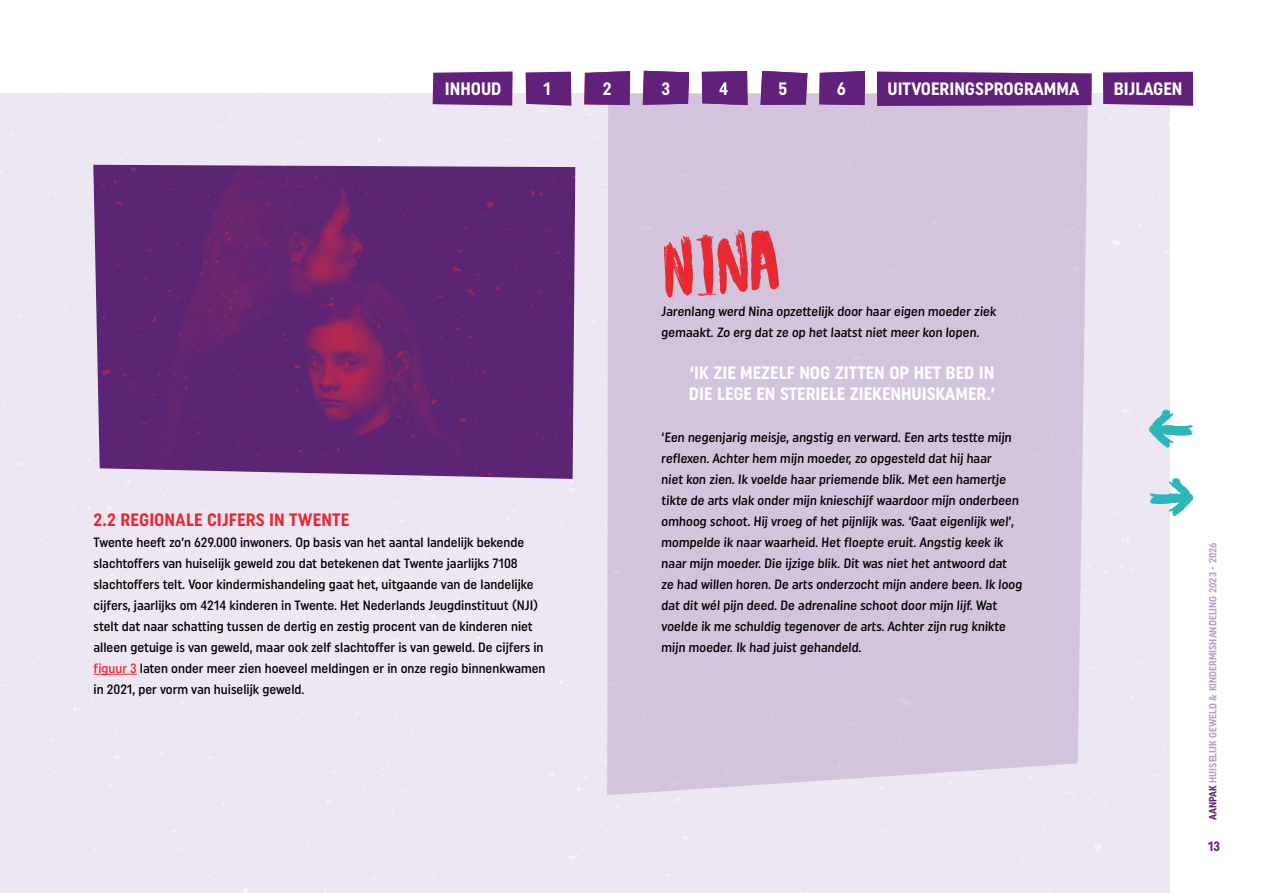
<style>
.page{position:relative;width:1263px;height:893px;background:#fff}
.page>*{position:absolute;margin:0;border:0;box-sizing:border-box;transform-origin:0 0}
.t1{font:82.5px "Bravura Tall";color:#e62a32}
.t2{font:700 18px "Uniform Condensed";color:#fff}
.t3{font:700 18px "Uniform Condensed";letter-spacing:.01em;color:#e62a32}
.t4{font:500 13.5px/21px "Uniform Condensed";color:#000}
.t5{font:700 13.5px "Uniform Condensed";color:#61207a}
.t6{font:700 10.5px "Uniform Condensed";color:#b89fc9}
.s1{color:#e62a32}
.s2{color:#61207a}
</style>
<div class="page">
<svg style="left:1103px;top:72px;width:90px;height:34px;background:#66277e"></svg>
<div style="left:526px;top:72px;width:45px;height:34px;background:#61207a"></div>
<svg style="left:433px;top:72px;width:80px;height:34px;background:#67297f"></svg>
<svg style="left:1149px;top:477px;width:44px;height:39px"></svg>
<svg style="left:1149px;top:409px;width:44px;height:39px"></svg>
<hr style="left:94px;top:674px;width:43px;height:1px;background:#e62a32">
<img style="left:93px;top:165px;width:482px;height:314px">
<div style="left:607px;top:94px;width:481px;height:701px;background:#d3c3dd"></div>
<div style="left:877px;top:72px;width:214px;height:34px;background:#61207a"></div>
<svg style="left:819px;top:71px;width:46px;height:34px;background:#66277e"></svg>
<div style="left:702px;top:71px;width:45px;height:34px;background:#61207a"></div>
<svg style="left:760px;top:71px;width:47px;height:34px;background:#692c81"></svg>
<svg style="left:584px;top:71px;width:46px;height:34px;background:#68287d"></svg>
<svg style="left:643px;top:71px;width:46px;height:34px;background:#66277e"></svg>
<h2 class="t2" style="left:445px;top:77px;width:58px">INHOUD</h2>
<h2 class="t2" style="left:543px;top:77px;width:9px">1</h2>
<h2 class="t2" style="left:1114px;top:77px;width:70px">BIJLAGEN</h2>
<p class="t2" style="left:603px;top:77px;width:10px">2</p>
<p class="t2" style="left:661px;top:77px;width:10px">3</p>
<p class="t2" style="left:719px;top:77px;width:11px">4</p>
<p class="t2" style="left:778px;top:77px;width:10px">5</p>
<p class="t2" style="left:837px;top:77px;width:11px">6</p>
<p class="t2" style="left:887px;top:77px;width:193px">UITVOERINGSPROGRAMMA</p>
<p class="t3" style="left:94px;top:509px;width:257px">2.2 REGIONALE CIJFERS IN TWENTE</p>
<p class="t4" style="left:94px;top:531px;width:453px">Twente heeft zo’n 629.000 inwoners. Op basis van het aantal landelijk bekende slachtoffers van huiselijk geweld zou dat betekenen dat Twente jaarlijks 7108 slachtoffers telt. Voor kindermishandeling gaat het, uitgaande van de landelijke cijfers, jaarlijks om 4214 kinderen in Twente. Het Nederlands Jeugdinstituut (NJI) stelt dat naar schatting tussen de dertig en zestig procent van de kinderen niet alleen getuige is van geweld, maar ook zelf slachtoffer is van geweld. De cijfers in <span class="s1">figuur 3</span> laten onder meer zien hoeveel meldingen er in onze regio binnenkwamen in 2021, per vorm van huiselijk geweld.</p>
<p class="t1" style="left:658px;top:217px;width:117px;rotate:-5deg">Nina</p>
<p class="t4" style="left:661px;top:300px;width:337px">Jarenlang werd Nina opzettelijk door haar eigen moeder ziek gemaakt. Zo erg dat ze op het laatst niet meer kon lopen.</p>
<p class="t2" style="left:690px;top:362px;width:306px">‘IK ZIE MEZELF NOG ZITTEN OP HET BED IN</p>
<p class="t2" style="left:689px;top:383px;width:308px">DIE LEGE EN STERIELE ZIEKENHUISKAMER.’</p>
<p class="t4" style="left:661px;top:426px;width:363px">‘Een negenjarig meisje, angstig en verward. Een arts testte mijn reflexen. Achter hem mijn moeder, zo opgesteld dat hij haar<br>niet kon zien. Ik voelde haar priemende blik. Met een hamertje tikte de arts vlak onder mijn knieschijf waardoor mijn onderbeen omhoog schoot. Hij vroeg of het pijnlijk was. ‘Gaat eigenlijk wel’, mompelde ik naar waarheid. Het floepte eruit. Angstig keek ik naar mijn moeder. Die ijzige blik. Dit was niet het antwoord dat ze had willen horen. De arts onderzocht mijn andere been. Ik loog dat dit wél pijn deed. De adrenaline schoot door mijn lijf. Wat voelde ik me schuldig tegenover de arts. Achter zijn rug knikte mijn moeder. Ik had juist gehandeld.</p>
<p class="t6" style="left:1207px;top:820px;width:279px;rotate:-90deg"><span class="s2">AANPAK</span> HUISELIJK GEWELD &amp; KINDERMISHANDELING 2023 - 2026</p>
<p class="t5" style="left:1208px;top:838px;width:14px">13</p>
</div>
